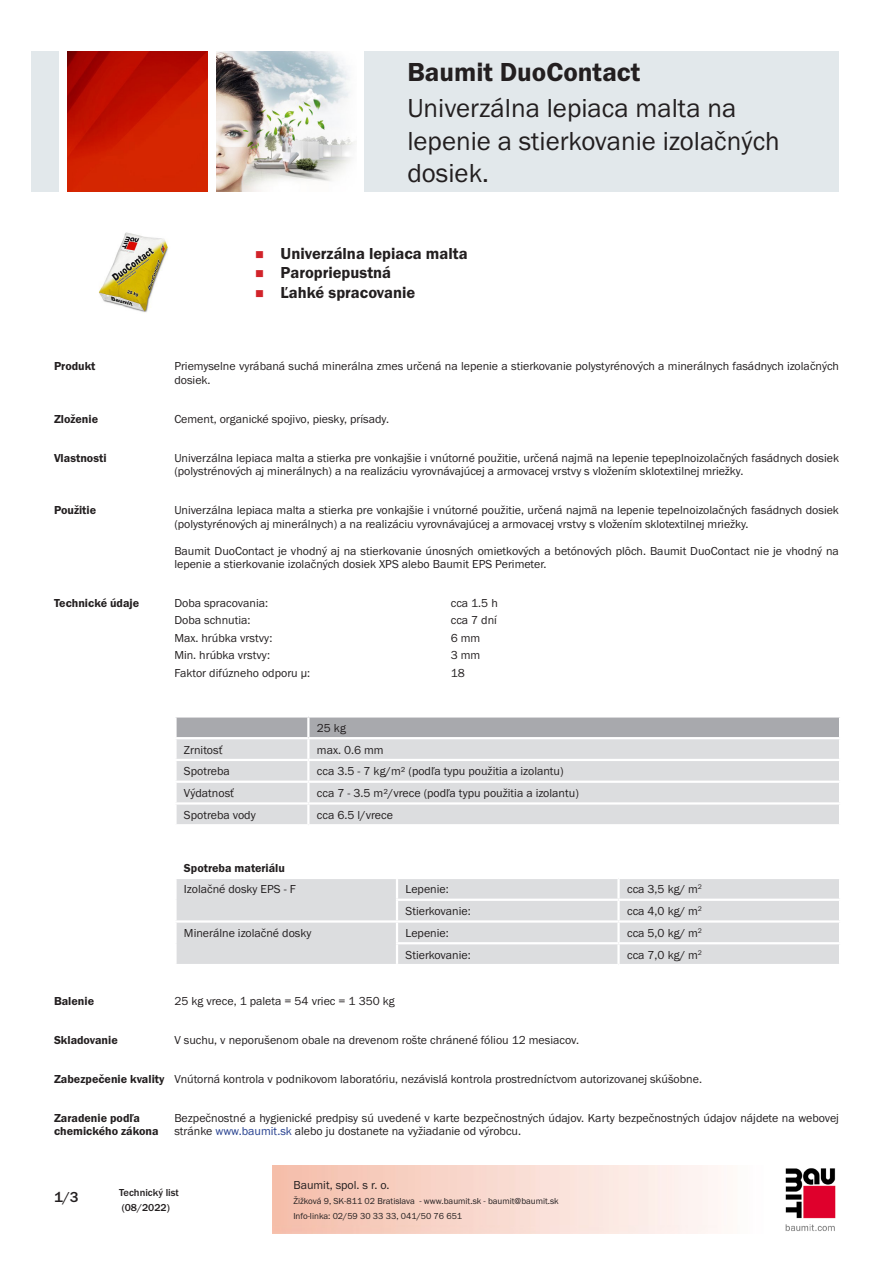
<style>
.page{position:relative;width:893px;height:1263px;background:#fff}
.page>*{position:absolute;margin:0;border:0;box-sizing:border-box;transform-origin:0 0}
.PDS_Produktname_Land{font:27px/32.4px "BM Franklin Gothic URW Boo";color:#231f20}
.PDS_Produktname{font:27px "BM Franklin Gothic URW Dem";color:#231f20}
.t1{font:16.5px "BM Franklin Gothic URW Dem";color:#231f20}
.t2{font:500 15px "BM Franklin Gothic URW";color:#231f20}
.PDS_Standard{font:12px/13.5px "BM Franklin Gothic URW Boo";color:#231f20}
.PDS_Standard_linksbü{font:12px "BM Franklin Gothic URW Boo";color:#231f20}
.PDS_Header{font:12px/13.5px "BM Franklin Gothic URW Dem";color:#231f20}
.PDS_Standard-2{font:12px "BM Franklin Gothic URW Dem";color:#231f20}
.t3{font:500 10.5px/15px "BM Franklin Gothic URW";color:#231f20}
.t4{font:9px/15px "BM Franklin Gothic URW Boo";color:#231f20}
.s1{color:#253f8e}
</style>
<div class="page">
<img style="left:785px;top:1168px;width:51px;height:63px">
<div style="left:32px;top:51px;width:27px;height:140px;background:#e2e8eb"></div>
<img style="left:68px;top:52px;width:140px;height:139px">
<img style="left:216px;top:51px;width:140px;height:140px">
<div style="left:365px;top:51px;width:474px;height:140px;background:#e2e8eb"></div>
<img style="left:98px;top:232px;width:70px;height:81px">
<div style="left:177px;top:717px;width:662px;height:20px;background:#a8a9ad"></div>
<div style="left:177px;top:739px;width:662px;height:85px;background:#dcdddf"></div>
<hr style="left:307px;top:717px;width:2px;height:20px;background:#fff">
<hr style="left:307px;top:739px;width:2px;height:20px;background:#fff">
<hr style="left:174px;top:759px;width:134px;height:2px;background:#fff">
<hr style="left:308px;top:759px;width:533px;height:2px;background:#fff">
<hr style="left:174px;top:780px;width:134px;height:3px;background:#fff">
<hr style="left:308px;top:780px;width:533px;height:3px;background:#fff">
<hr style="left:174px;top:802px;width:134px;height:3px;background:#fff">
<hr style="left:308px;top:802px;width:533px;height:3px;background:#fff">
<svg style="left:307px;top:761px;width:2px;height:63px"></svg>
<div style="left:177px;top:879px;width:662px;height:85px;background:#dcdddf"></div>
<hr style="left:396px;top:879px;width:2px;height:20px;background:#fff">
<hr style="left:617px;top:879px;width:3px;height:20px;background:#fff">
<hr style="left:396px;top:899px;width:223px;height:2px;background:#fff">
<hr style="left:619px;top:899px;width:222px;height:2px;background:#fff">
<hr style="left:617px;top:901px;width:3px;height:19px;background:#fff">
<hr style="left:174px;top:920px;width:223px;height:3px;background:#fff">
<hr style="left:397px;top:920px;width:222px;height:3px;background:#fff">
<svg style="left:396px;top:901px;width:2px;height:41px"></svg>
<hr style="left:619px;top:920px;width:222px;height:3px;background:#fff">
<hr style="left:617px;top:923px;width:3px;height:19px;background:#fff">
<hr style="left:396px;top:942px;width:223px;height:2px;background:#fff">
<hr style="left:396px;top:944px;width:2px;height:20px;background:#fff">
<hr style="left:619px;top:942px;width:222px;height:2px;background:#fff">
<hr style="left:617px;top:944px;width:3px;height:20px;background:#fff">
<p class="PDS_Produktname" style="left:407px;top:55px;width:234px">Baumit DuoContact</p>
<p class="PDS_Produktname_Land" style="left:407px;top:92px;width:374px">Univerzálna lepiaca malta na lepenie a stierkovanie izolačných dosiek.</p>
<p class="t1" style="left:281px;top:243px;width:189px">Univerzálna lepiaca malta</p>
<p class="t1" style="left:281px;top:263px;width:112px">Paropriepustná</p>
<p class="t1" style="left:281px;top:282px;width:136px">Ľahké spracovanie</p>
<p class="PDS_Header" style="left:54px;top:360px;width:43px">Produkt</p>
<p class="PDS_Standard" style="left:174px;top:360px;width:666px">Priemyselne vyrábaná suchá minerálna zmes určená na lepenie a stierkovanie polystyrénových a minerálnych fasádnych izolačných dosiek.</p>
<p class="PDS_Header" style="left:54px;top:412px;width:46px">Zloženie</p>
<p class="PDS_Standard" style="left:174px;top:412px;width:216px">Cement, organické spojivo, piesky, prísady.</p>
<p class="PDS_Header" style="left:54px;top:451px;width:54px">Vlastnosti</p>
<p class="PDS_Standard" style="left:174px;top:451px;width:666px">Univerzálna lepiaca malta a stierka pre vonkajšie i vnútorné použitie, určená najmä na lepenie tepeplnoizolačných fasádnych dosiek (polystrénových aj minerálnych) a na realizáciu vyrovnávajúcej a armovacej vrstvy s vložením sklotextilnej mriežky.</p>
<p class="PDS_Header" style="left:54px;top:503px;width:44px">Použitie</p>
<p class="PDS_Standard" style="left:174px;top:503px;width:666px">Univerzálna lepiaca malta a stierka pre vonkajšie i vnútorné použitie, určená najmä na lepenie tepelnoizolačných fasádnych dosiek (polystyrénových aj minerálnych) a na realizáciu vyrovnávajúcej a armovacej vrstvy s vložením sklotextilnej mriežky.</p>
<p class="PDS_Standard" style="left:174px;top:544px;width:666px">Baumit DuoContact je vhodný aj na stierkovanie únosných omietkových a betónových plôch. Baumit DuoContact nie je vhodný na lepenie a stierkovanie izolačných dosiek XPS alebo Baumit EPS Perimeter.</p>
<p class="PDS_Header" style="left:54px;top:596px;width:87px">Technické údaje</p>
<p class="PDS_Standard_linksbü" style="left:174px;top:595px;width:95px">Doba spracovania:</p>
<p class="PDS_Standard_linksbü" style="left:451px;top:595px;width:49px">cca 1.5 h</p>
<p class="PDS_Standard_linksbü" style="left:174px;top:613px;width:78px">Doba schnutia:</p>
<p class="PDS_Standard_linksbü" style="left:451px;top:613px;width:48px">cca 7 dní</p>
<p class="PDS_Standard_linksbü" style="left:174px;top:630px;width:100px">Max. hrúbka vrstvy:</p>
<p class="PDS_Standard_linksbü" style="left:451px;top:630px;width:31px">6 mm</p>
<p class="PDS_Standard_linksbü" style="left:174px;top:648px;width:97px">Min. hrúbka vrstvy:</p>
<p class="PDS_Standard_linksbü" style="left:451px;top:648px;width:31px">3 mm</p>
<p class="PDS_Standard_linksbü" style="left:174px;top:665px;width:137px">Faktor difúzneho odporu μ:</p>
<p class="PDS_Standard_linksbü" style="left:451px;top:665px;width:16px">18</p>
<p class="PDS_Standard_linksbü" style="left:317px;top:720px;width:31px">25 kg</p>
<p class="PDS_Standard_linksbü" style="left:184px;top:742px;width:40px">Zrnitosť</p>
<p class="PDS_Standard_linksbü" style="left:317px;top:742px;width:68px">max. 0.6 mm</p>
<p class="PDS_Standard_linksbü" style="left:184px;top:764px;width:47px">Spotreba</p>
<p class="PDS_Standard_linksbü" style="left:317px;top:764px;width:248px">cca 3.5 - 7 kg/m² (podľa typu použitia a izolantu)</p>
<p class="PDS_Standard_linksbü" style="left:184px;top:786px;width:52px">Výdatnosť</p>
<p class="PDS_Standard_linksbü" style="left:317px;top:786px;width:263px">cca 7 - 3.5 m²/vrece (podľa typu použitia a izolantu)</p>
<p class="PDS_Standard_linksbü" style="left:184px;top:807px;width:73px">Spotreba vody</p>
<p class="PDS_Standard_linksbü" style="left:317px;top:807px;width:78px">cca 6.5 l/vrece</p>
<p class="PDS_Standard-2" style="left:184px;top:860px;width:103px">Spotreba materiálu</p>
<p class="PDS_Standard" style="left:184px;top:883px;width:113px">Izolačné dosky EPS - F</p>
<p class="PDS_Standard" style="left:405px;top:883px;width:45px">Lepenie:</p>
<p class="PDS_Standard" style="left:627px;top:883px;width:77px">cca 3,5 kg/ m<sup>2</sup></p>
<p class="PDS_Standard" style="left:405px;top:904px;width:67px">Stierkovanie:</p>
<p class="PDS_Standard" style="left:627px;top:904px;width:77px">cca 4,0 kg/ m<sup>2</sup></p>
<p class="PDS_Standard" style="left:184px;top:926px;width:129px">Minerálne izolačné dosky</p>
<p class="PDS_Standard" style="left:405px;top:926px;width:45px">Lepenie:</p>
<p class="PDS_Standard" style="left:627px;top:926px;width:77px">cca 5,0 kg/ m<sup>2</sup></p>
<p class="PDS_Standard" style="left:405px;top:948px;width:67px">Stierkovanie:</p>
<p class="PDS_Standard" style="left:627px;top:948px;width:77px">cca 7,0 kg/ m<sup>2</sup></p>
<p class="PDS_Header" style="left:54px;top:994px;width:42px">Balenie</p>
<p class="PDS_Standard" style="left:174px;top:994px;width:222px">25 kg vrece, 1 paleta = 54 vriec = 1 350 kg</p>
<p class="PDS_Header" style="left:54px;top:1033px;width:65px">Skladovanie</p>
<p class="PDS_Standard" style="left:174px;top:1033px;width:406px">V suchu, v neporušenom obale na drevenom rošte chránené fóliou 12 mesiacov.</p>
<p class="PDS_Header" style="left:54px;top:1072px;width:112px">Zabezpečenie kvality</p>
<p class="PDS_Standard" style="left:174px;top:1072px;width:529px">Vnútorná kontrola v podnikovom laboratóriu, nezávislá kontrola prostredníctvom autorizovanej skúšobne.</p>
<p class="PDS_Header" style="left:54px;top:1111px;width:106px">Zaradenie podľa chemického zákona</p>
<p class="PDS_Standard" style="left:174px;top:1111px;width:666px">Bezpečnostné a hygienické predpisy sú uvedené v karte bezpečnostných údajov. Karty bezpečnostných údajov nájdete na webovej stránke <span class="s1">www.baumit.sk</span> alebo ju dostanete na vyžiadanie od výrobcu.</p>
<p class="t2" style="left:54px;top:1188px;width:26px">1/3</p>
<p class="t3" style="left:119px;top:1185px;width:61px">Technický list (08/2022)</p>
<p class="PDS_Standard" style="left:293px;top:1178px;width:98px">Baumit, spol. s r. o.</p>
<p class="t4" style="left:293px;top:1193px;width:267px">Žižková 9, SK-811 02 Bratislava - www.baumit.sk - baumit@baumit.sk<br>Info-linka: 02/59 30 33 33, 041/50 76 651</p>
</div>
